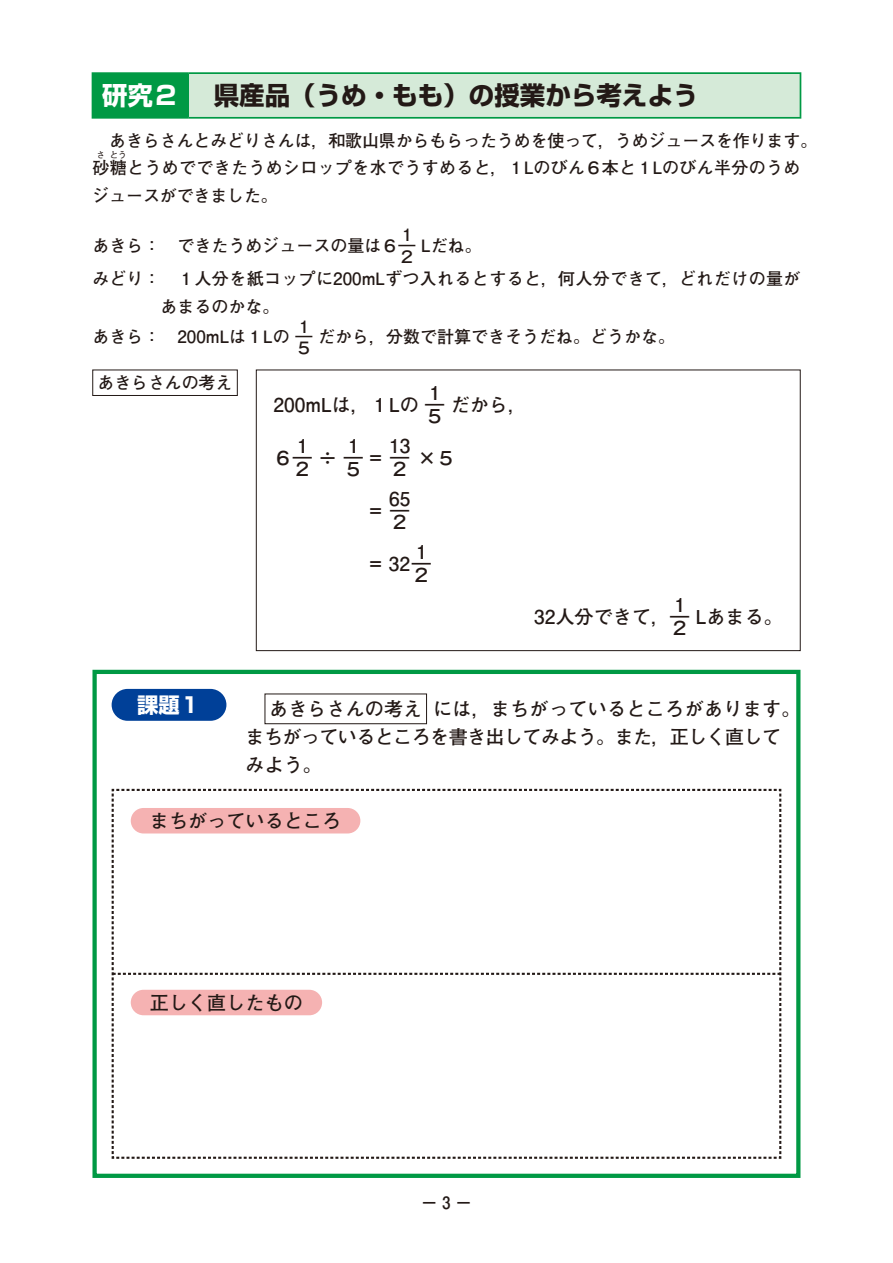
<style>
.page{position:relative;width:893px;height:1263px;background:#fff}
.page>*{position:absolute;margin:0;border:0;box-sizing:border-box;transform-origin:0 0}
.t1{font:700 25.5px "Shin Go Pr 5";color:#231916}
.t2{font:700 25.5px "Shin Go Pr 5";color:#fff}
.t3{font:700 21.3px "Shin Go Pr 5";color:#fff}
.t4{font:700 19.2px/23.4px "Futo Go B101 Pr 5";color:#231916}
.t5{font:700 16.95px/27.6px "Futo Go B101 Pr 5";color:#231916}
.t6{font:700 16.95px "Futo Go B101 Pr 5";letter-spacing:.025em;color:#231916}
.t7{font:700 8.55px "Futo Go B101 Pr 5";color:#231916}
</style>
<div class="page">
<div style="left:92px;top:73px;width:96px;height:45px;background:#094"></div>
<div style="left:188px;top:73px;width:612px;height:45px;background:#d5ead8"></div>
<hr style="left:92px;top:72px;width:96px;height:2px;background:#094">
<hr style="left:188px;top:72px;width:613px;height:2px;background:#094">
<hr style="left:187px;top:74px;width:2px;height:43px;background:#094">
<hr style="left:800px;top:74px;width:1px;height:43px;background:#094">
<hr style="left:92px;top:117px;width:96px;height:2px;background:#094">
<hr style="left:188px;top:117px;width:613px;height:2px;background:#094">
<div style="left:92px;top:670px;width:708px;height:508px;border:4px solid #094"></div>
<div style="left:112px;top:689px;width:114px;height:32px;background:#004098;border-radius:16px"></div>
<div style="left:265px;top:694px;width:162px;height:30px;border:1px solid #231916"></div>
<div style="left:92px;top:370px;width:146px;height:26px;border:1px solid #231916"></div>
<div style="left:256px;top:370px;width:544px;height:281px;border:1px solid #231916"></div>
<svg style="left:112px;top:789px;width:669px;height:370px"></svg>
<h1 class="t2" style="left:102px;top:75px;width:78px">研究２</h1>
<h1 class="t1" style="left:214px;top:75px;width:486px">県産品（うめ・もも）の授業から考えよう</h1>
<p class="t5" style="left:92px;top:125px;width:726px">　あきらさんとみどりさんは，和歌山県からもらったうめを使って，うめジュースを作ります。砂糖とうめでできたうめシロップを水でうすめると，１Lのびん６本と１Lのびん半分のうめ</p>
<p class="t7" style="left:97px;top:148px;width:10px">さ</p>
<p class="t7" style="left:110px;top:148px;width:19px">とう</p>
<p class="t5" style="left:92px;top:181px;width:187px">ジュースができました。</p>
<p class="t5" style="left:92px;top:231px;width:391px">あきら：　できたうめジュースの量は６― Lだね。</p>
<p class="t5" style="left:399px;top:220px;width:19px">１</p>
<p class="t5" style="left:399px;top:241px;width:19px">２</p>
<p class="t6" style="left:92px;top:265px;width:710px">みどり： １人分を紙コップに200mLずつ入れるとすると，何人分できて，どれだけの量が</p>
<p class="t5" style="left:92px;top:290px;width:584px;line-height:30.8px;text-indent:68px">あまるのかな。<br>あきら：　200mLは１Lの ― だから，分数で計算できそうだね。どうかな。</p>
<p class="t5" style="left:295px;top:315px;width:19px;line-height:21.3px">１<br>５</p>
<p class="t5" style="left:98px;top:368px;width:136px">あきらさんの考え</p>
<p class="t4" style="left:425px;top:380px;width:21px">１<br>５</p>
<p class="t4" style="left:274px;top:444px;width:184px">６― ÷ ― = ― ×５</p>
<p class="t4" style="left:274px;top:391px;width:255px">200mLは，１Lの ― だから，</p>
<p class="t4" style="left:293px;top:433px;width:21px">１<br>２</p>
<p class="t4" style="left:344px;top:433px;width:21px">１<br>５</p>
<p class="t4" style="left:389px;top:433px;width:23px">13<br>２</p>
<p class="t4" style="left:369px;top:497px;width:42px">= ―</p>
<p class="t4" style="left:389px;top:486px;width:23px">65<br>２</p>
<p class="t4" style="left:369px;top:550px;width:63px">= 32―</p>
<p class="t4" style="left:412px;top:539px;width:21px">１<br>２</p>
<p class="t4" style="left:670px;top:592px;width:21px">１<br>２</p>
<p class="t4" style="left:534px;top:603px;width:250px">32人分できて，― Lあまる。</p>
<p class="t3" style="left:137px;top:688px;width:65px">課題１</p>
<p class="t4" style="left:246px;top:694px;width:556px;line-height:27.6px;text-indent:24px">あきらさんの考えには，まちがっているところがあります。まちがっているところを書き出してみよう。また，正しく直してみよう。</p>
<p class="t4" style="left:150px;top:808px;width:193px">まちがっているところ</p>
<p class="t4" style="left:150px;top:989px;width:155px">正しく直したもの</p>
<p class="t5" style="left:442px;top:1187px;width:10px">3</p>
<p class="t5" style="left:421px;top:1187px;width:53px">−　−</p>
</div>
